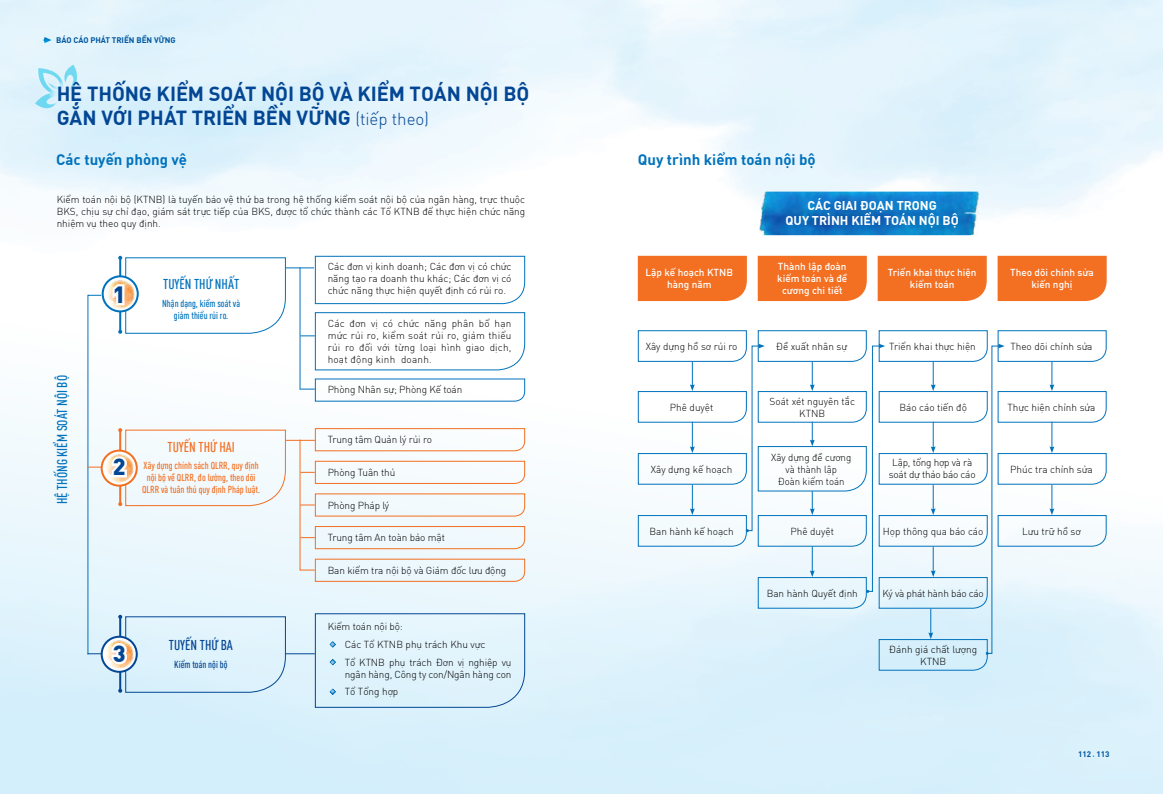
<style>
.page{position:relative;width:1163px;height:794px;background:#fff}
.page>*{position:absolute;margin:0;border:0;box-sizing:border-box;transform-origin:0 0}
.t1{font:900 23px "GMVDIN Pro";color:#034694}
.t2{font:700 20px/24px "GMVDIN Pro";letter-spacing:-.005em;color:#034694}
.t3{font:700 15px "GMVDIN Pro";color:#0072bc}
.t4{font:500 condensed 14px "GMVDIN Pro";color:#0072bc}
.t5{font:500 condensed 14px "GMVDIN Pro";color:#f36f21}
.t6{font:500 condensed 14px "GMVDIN Pro";color:#034694}
.t7{font:700 12.5px/15px "GMVDIN Pro";color:#fff;text-align:center}
.t8{font:300 10px/12px "GMVDIN Pro";color:#000;text-align:justify}
.t9{font:500 10px/12px "GMVDIN Pro";color:#fff;text-align:center}
.t10{font:500 condensed 10px/12px "GMVDIN Pro";color:#f36f21;text-align:center}
.t11{font:300 10px/12px "GMVDIN Pro";letter-spacing:-.02em;color:#000;text-align:center}
.t12{font:500 condensed 10px/12px "GMVDIN Pro";color:#0072bc;text-align:center}
.t13{font:500 condensed 10px "GMVDIN Pro";color:#034694}
.t14{font:700 8px "GMVDIN Pro";color:#0057a0}
.t15{font:8px "DIN Bold";color:#0057a0}
.s1{font-weight:300;font-size:17px}
</style>
<div class="page">
<img style="left:0;top:0;width:1162px;height:794px">
<svg style="left:43px;top:37px;width:9px;height:6px"></svg>
<svg style="left:35px;top:65px;width:44px;height:47px;background:#c2ebf9"></svg>
<div style="left:637px;top:256px;width:109px;height:45px;background:#f36f21"></div>
<div style="left:757px;top:256px;width:109px;height:45px;background:#f36f21"></div>
<div style="left:877px;top:256px;width:109px;height:45px;background:#f36f21"></div>
<div style="left:997px;top:256px;width:109px;height:45px;background:#f36f21"></div>
<svg style="left:637px;top:330px;width:469px;height:341px"></svg>
<img style="left:759px;top:192px;width:225px;height:43px">
<svg style="left:87px;top:255px;width:438px;height:453px"></svg>
<p class="t14" style="left:56px;top:34px;width:121px">BÁO CÁO PHÁT TRIỂN BỀN VỮNG</p>
<h2 class="t2" style="left:57px;top:80px;width:474px">HỆ THỐNG KIỂM SOÁT NỘI BỘ VÀ KIỂM TOÁN NỘI BỘ<br>GẮN VỚI PHÁT TRIỂN BỀN VỮNG <span class="s1">(tiếp theo)</span></h2>
<h3 class="t3" style="left:56px;top:148px;width:132px">Các tuyến phòng vệ</h3>
<h3 class="t3" style="left:637px;top:148px;width:179px">Quy trình kiểm toán nội bộ</h3>
<p class="t8" style="left:57px;top:193px;width:470px">Kiểm toán nội bộ (KTNB) là tuyến bảo vệ thứ ba trong hệ thống kiểm soát nội bộ của ngân hàng, trực thuộc BKS, chịu sự chỉ đạo, giám sát trực tiếp của BKS, được tổ chức thành các Tổ KTNB để thực hiện chức năng nhiệm vụ theo quy định.</p>
<p class="t9" style="left:645px;top:266px;width:89px">Lập kế hoạch KTNB hàng năm</p>
<p class="t9" style="left:887px;top:266px;width:90px">Triển khai thực hiện kiểm toán</p>
<p class="t9" style="left:1009px;top:266px;width:85px">Theo dõi chỉnh sửa kiến nghị</p>
<p class="t7" style="left:785px;top:197px;width:175px">CÁC GIAI ĐOẠN TRONG<br>QUY TRÌNH KIỂM TOÁN NỘI BỘ</p>
<p class="t9" style="left:777px;top:260px;width:72px">Thành lập đoàn kiểm toán và đề cương chi tiết</p>
<p class="t8" style="left:327px;top:260px;width:185px">Các đơn vị kinh doanh; Các đơn vị có chức năng tạo ra doanh thu khác; Các đơn vị có chức năng thực hiện quyết định có rủi ro.</p>
<p class="t8" style="left:327px;top:317px;width:185px">Các đơn vị có chức năng phân bổ hạn mức rủi ro, kiểm soát rủi ro, giảm thiểu rủi ro đối với từng loại hình giao dịch, hoạt động kinh doanh.</p>
<h3 class="t4" style="left:163px;top:274px;width:77px">TUYẾN THỨ NHẤT</h3>
<p class="t12" style="left:162px;top:296px;width:79px">Nhận dạng, kiểm soát và giảm thiểu rủi ro.</p>
<h1 class="t1" style="left:113px;top:276px;width:14px">1</h1>
<p class="t8" style="left:645px;top:339px;width:93px">Xây dựng hồ sơ rủi ro</p>
<p class="t8" style="left:776px;top:339px;width:72px">Đề xuất nhân sự</p>
<p class="t8" style="left:889px;top:339px;width:88px">Triển khai thực hiện</p>
<p class="t8" style="left:1010px;top:339px;width:84px">Theo dõi chỉnh sửa</p>
<h3 class="t4" style="left:52px;top:504px;width:130px;rotate:-90deg">HỆ THỐNG KIỂM SOÁT NỘI BỘ</h3>
<h1 class="t1" style="left:113px;top:448px;width:14px">2</h1>
<h3 class="t5" style="left:167px;top:437px;width:69px">TUYẾN THỨ HAI</h3>
<p class="t10" style="left:142px;top:459px;width:119px">Xây dựng chính sách QLRR, quy định nội bộ về QLRR, đo lường, theo dõi<br>QLRR và tuân thủ quy định Pháp luật.</p>
<h1 class="t1" style="left:113px;top:635px;width:14px">3</h1>
<h3 class="t6" style="left:169px;top:635px;width:65px">TUYẾN THỨ BA</h3>
<p class="t13" style="left:174px;top:657px;width:55px">Kiểm toán nội bộ</p>
<p class="t8" style="left:327px;top:383px;width:136px">Phòng Nhân sự; Phòng Kế toán</p>
<p class="t8" style="left:327px;top:433px;width:106px">Trung tâm Quản lý rủi ro</p>
<p class="t8" style="left:327px;top:466px;width:69px">Phòng Tuân thủ</p>
<p class="t8" style="left:327px;top:498px;width:63px">Phòng Pháp lý</p>
<p class="t8" style="left:327px;top:531px;width:119px">Trung tâm An toàn bảo mật</p>
<p class="t8" style="left:327px;top:564px;width:180px">Ban kiểm tra nội bộ và Giám đốc lưu động</p>
<p class="t8" style="left:344px;top:617px;width:168px;line-height:17.7px;text-align:left;text-indent:-17px">Kiểm toán nội bộ:<br>Các Tổ KTNB phụ trách Khu vực<br>Tổ KTNB phụ trách Đơn vị nghiệp vụ</p>
<p class="t8" style="left:344px;top:664px;width:168px;line-height:17.7px">ngân hàng, Công ty con/Ngân hàng con<br>Tổ Tổng hợp</p>
<p class="t8" style="left:769px;top:394px;width:87px;text-align:center">Soát xét nguyên tắc<br>KTNB</p>
<p class="t8" style="left:899px;top:400px;width:69px">Báo cáo tiến độ</p>
<p class="t8" style="left:669px;top:400px;width:45px">Phê duyệt</p>
<p class="t8" style="left:1007px;top:400px;width:89px">Thực hiện chỉnh sửa</p>
<p class="t8" style="left:771px;top:450px;width:82px;text-align:center">Xây dựng đề cương và thành lập<br>Đoàn kiểm toán</p>
<p class="t11" style="left:888px;top:455px;width:88px">Lập, tổng hợp và rà soát dự thảo báo cáo</p>
<p class="t8" style="left:650px;top:462px;width:83px">Xây dựng kế hoạch</p>
<p class="t8" style="left:1010px;top:462px;width:84px">Phúc tra chỉnh sửa</p>
<p class="t8" style="left:649px;top:524px;width:86px">Ban hành kế hoạch</p>
<p class="t8" style="left:790px;top:524px;width:45px">Phê duyệt</p>
<p class="t8" style="left:882px;top:524px;width:102px">Họp thông qua báo cáo</p>
<p class="t8" style="left:1021px;top:524px;width:60px">Lưu trữ hồ sơ</p>
<p class="t8" style="left:766px;top:586px;width:93px">Ban hành Quyết định</p>
<p class="t11" style="left:882px;top:586px;width:103px">Ký và phát hành báo cáo</p>
<p class="t8" style="left:889px;top:642px;width:89px;text-align:center">Đánh giá chất lượng<br>KTNB</p>
<p class="t15" style="left:1077px;top:747px;width:15px">112</p>
<p class="t15" style="left:1096px;top:747px;width:15px">113</p>
</div>
